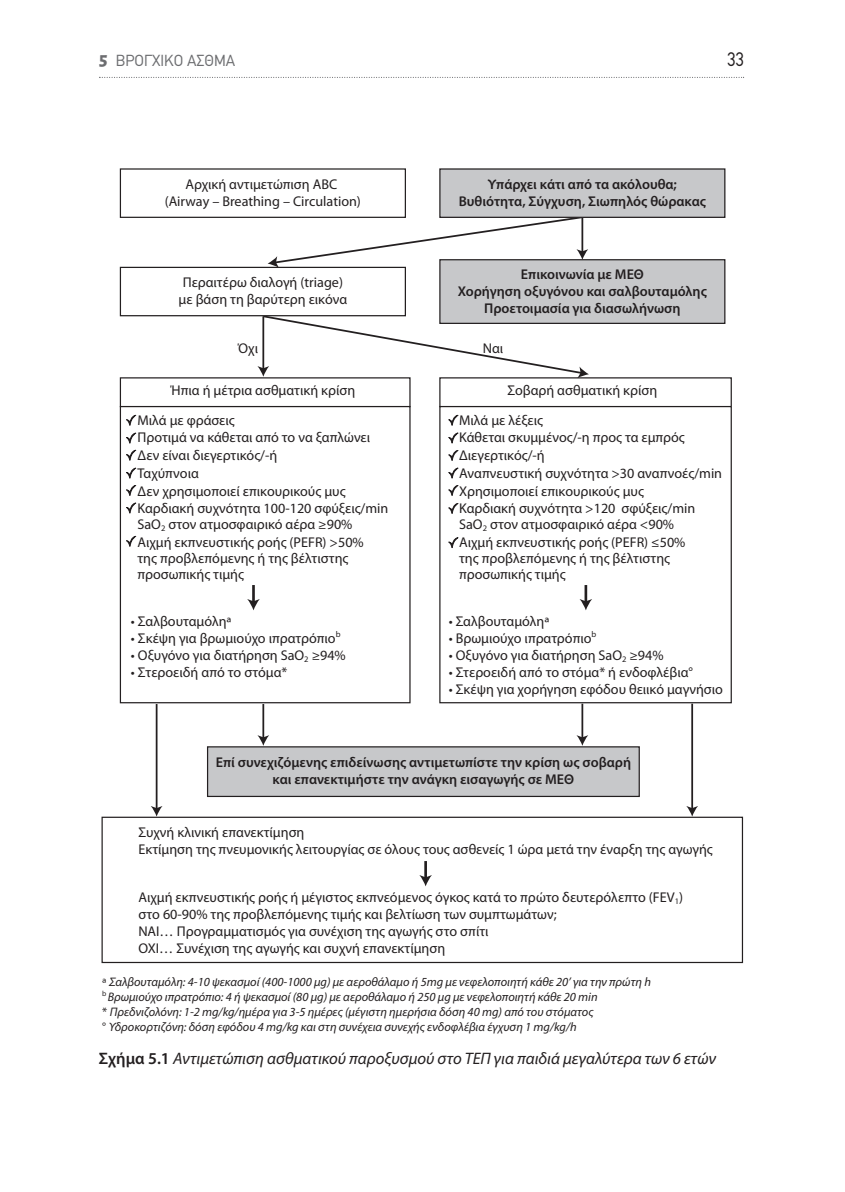
<style>
.page{position:relative;width:845px;height:1192px;background:#fff}
.page>*{position:absolute;margin:0;border:0;box-sizing:border-box;transform-origin:0 0}
.t1{font:19.25px "CF Din";color:#231f20;scale:.9 1}
.t2{font:italic 16.62px "Myriad Pro";color:#231f20}
.t3{font:15.75px "CF Din";color:#6c6d70}
.t4{font:14.17px/17.7px "Myriad Pro";color:#231f20}
.t5{font:600 14.17px/17px "Myriad Pro";color:#231f20;text-align:center}
.t6{font:italic 12.42px/14.9px "Myriad Pro";color:#231f20}
.s1{font-family:"Alegreya Sans";font-weight:800;font-size:19.25px}
.s2{font-style:normal}
.s3{font-weight:600;font-style:normal}
</style>
<div class="page">
<svg style="left:99px;top:77px;width:645px;height:1px"></svg>
<div style="left:120px;top:168px;width:286px;height:50px;border:1px solid #231f20"></div>
<div style="left:440px;top:260px;width:285px;height:63px;background:#c7c8ca"></div>
<div style="left:439px;top:259px;width:286px;height:65px;border:1px solid #231f20"></div>
<div style="left:208px;top:746px;width:431px;height:50px;background:#c7c8ca"></div>
<div style="left:207px;top:746px;width:433px;height:50px;border:1px solid #231f20"></div>
<div style="left:102px;top:816px;width:641px;height:146px;border:1px solid #231f20"></div>
<div style="left:120px;top:406px;width:291px;height:297px;border:1px solid #231f20"></div>
<div style="left:439px;top:406px;width:293px;height:297px;border:1px solid #231f20"></div>
<hr style="left:252px;top:585px;width:3px;height:17px;background:#231f20">
<svg style="left:247px;top:599px;width:13px;height:11px"></svg>
<svg style="left:580px;top:585px;width:12px;height:25px"></svg>
<hr style="left:424px;top:860px;width:3px;height:18px;background:#231f20">
<svg style="left:419px;top:874px;width:13px;height:12px"></svg>
<svg style="left:268px;top:214px;width:324px;height:54px"></svg>
<hr style="left:581px;top:703px;width:2px;height:35px;background:#231f20">
<svg style="left:576px;top:735px;width:12px;height:10px"></svg>
<hr style="left:691px;top:703px;width:2px;height:106px;background:#231f20">
<svg style="left:686px;top:805px;width:12px;height:11px"></svg>
<hr style="left:262px;top:704px;width:2px;height:34px;background:#231f20">
<svg style="left:257px;top:735px;width:12px;height:10px"></svg>
<hr style="left:156px;top:704px;width:2px;height:105px;background:#231f20">
<svg style="left:151px;top:805px;width:12px;height:11px"></svg>
<svg style="left:257px;top:314px;width:332px;height:64px"></svg>
<div style="left:440px;top:169px;width:285px;height:48px;background:#c7c8ca"></div>
<div style="left:439px;top:168px;width:286px;height:50px;border:1px solid #231f20"></div>
<div style="left:120px;top:267px;width:286px;height:49px;border:1px solid #231f20"></div>
<svg style="left:126px;top:415px;width:10px;height:11px"></svg>
<svg style="left:126px;top:433px;width:10px;height:27px"></svg>
<svg style="left:126px;top:468px;width:10px;height:10px"></svg>
<svg style="left:126px;top:485px;width:10px;height:11px"></svg>
<svg style="left:126px;top:503px;width:10px;height:11px"></svg>
<svg style="left:126px;top:536px;width:10px;height:10px"></svg>
<svg style="left:448px;top:415px;width:10px;height:11px"></svg>
<svg style="left:448px;top:433px;width:10px;height:28px"></svg>
<svg style="left:448px;top:468px;width:10px;height:10px"></svg>
<svg style="left:448px;top:485px;width:10px;height:11px"></svg>
<svg style="left:448px;top:503px;width:10px;height:11px"></svg>
<svg style="left:448px;top:537px;width:10px;height:11px"></svg>
<p class="t3" style="left:99px;top:52px;width:138px"><span class="s1">5</span> ΒΡΟΓΧΙΚΟ ΑΣΘΜΑ</p>
<h1 class="t1" style="left:727px;top:49px;width:21px">33</h1>
<p class="t4" style="left:165px;top:177px;width:198px;line-height:17px;text-align:center">Αρχική αντιμετώπιση ABC (Airway – Breathing – Circulation)</p>
<p class="t5" style="left:459px;top:177px;width:249px">Υπάρχει κάτι από τα ακόλουθα;<br>Βυθιότητα, Σύγχυση, Σιωπηλός θώρακας</p>
<p class="t4" style="left:179px;top:275px;width:170px;line-height:17px">Περαιτέρω διαλογή (triage) με βάση τη βαρύτερη εικόνα</p>
<p class="t5" style="left:458px;top:266px;width:251px">Επικοινωνία με ΜΕΘ<br>Χορήγηση οξυγόνου και σαλβουταμόλης<br>Προετοιμασία για διασωλήνωση</p>
<p class="t4" style="left:238px;top:340px;width:22px">Όχι</p>
<p class="t4" style="left:483px;top:340px;width:22px">Ναι</p>
<p class="t4" style="left:137px;top:376px;width:219px;line-height:29.6px;text-indent:33px">Ήπια ή μέτρια ασθματική κρίση<br>Μιλά με φράσεις</p>
<p class="t4" style="left:137px;top:430px;width:252px">Προτιμά να κάθεται από το να ξαπλώνει ∆εν είναι διεγερτικός/-ή<br>Ταχύπνοια<br>∆εν χρησιμοποιεί επικουρικούς μυς<br>Καρδιακή συχνότητα 100-120 σφύξεις/min</p>
<p class="t4" style="left:137px;top:516px;width:228px">SaO<sub>2</sub> στον ατμοσφαιρικό αέρα ≥90%<br>Αιχμή εκπνευστικής ροής (PEFR) &gt;50%</p>
<p class="t4" style="left:137px;top:551px;width:212px;line-height:15.9px">της προβλεπόμενης ή της βέλτιστης προσωπικής τιμής</p>
<p class="t4" style="left:131px;top:613px;width:102px">• Σαλβουταμόληª</p>
<p class="t4" style="left:131px;top:630px;width:211px">• Σκέψη για βρωμιούχο ιπρατρόπιο<sup>b</sup></p>
<p class="t4" style="left:131px;top:647px;width:216px">• Οξυγόνο για διατήρηση SaO<sub>2</sub> ≥94%</p>
<p class="t4" style="left:131px;top:664px;width:158px">• Στεροειδή από το στόμα*</p>
<p class="t4" style="left:508px;top:382px;width:151px">Σοβαρή ασθματική κρίση</p>
<p class="t4" style="left:459px;top:412px;width:265px">Μιλά με λέξεις<br>Κάθεται σκυμμένος/-η προς τα εμπρός ∆ιεγερτικός/-ή<br>Αναπνευστική συχνότητα &gt;30 αναπνοές/min<br>Χρησιμοποιεί επικουρικούς μυς<br>Καρδιακή συχνότητα &gt;120 σφύξεις/min</p>
<p class="t4" style="left:459px;top:516px;width:228px">SaO<sub>2</sub> στον ατμοσφαιρικό αέρα &lt;90%<br>Αιχμή εκπνευστικής ροής (PEFR) ≤50%</p>
<p class="t4" style="left:459px;top:551px;width:212px;line-height:15.9px">της προβλεπόμενης ή της βέλτιστης προσωπικής τιμής</p>
<p class="t4" style="left:449px;top:613px;width:102px">• Σαλβουταμόληª</p>
<p class="t4" style="left:449px;top:630px;width:149px">• Βρωμιούχο ιπρατρόπιο<sup>b</sup></p>
<p class="t4" style="left:449px;top:647px;width:216px">• Οξυγόνο για διατήρηση SaO<sub>2</sub> ≥94%</p>
<p class="t4" style="left:449px;top:664px;width:246px">• Στεροειδή από το στόμα* ή ενδοφλέβια°</p>
<p class="t4" style="left:449px;top:681px;width:276px">• Σκέψη για χορήγηση εφόδου θειικό μαγνήσιο</p>
<p class="t5" style="left:216px;top:755px;width:417px">Επί συνεχιζόμενης επιδείνωσης αντιμετωπίστε την κρίση ως σοβαρή και επανεκτιμήστε την ανάγκη εισαγωγής σε ΜΕΘ</p>
<p class="t4" style="left:138px;top:824px;width:576px;line-height:17px">Συχνή κλινική επανεκτίμηση<br>Εκτίμηση της πνευμονικής λειτουργίας σε όλους τους ασθενείς 1 ώρα μετά την έναρξη της αγωγής</p>
<p class="t4" style="left:138px;top:889px;width:546px;line-height:17px">Αιχμή εκπνευστικής ροής ή μέγιστος εκπνεόμενος όγκος κατά το πρώτο δευτερόλεπτο (FEV<sub>1</sub>) στο 60-90% της προβλεπόμενης τιμής και βελτίωση των συμπτωμάτων;<br>ΝΑΙ… Προγραμματισμός για συνέχιση της αγωγής στο σπίτι<br>ΟΧΙ… Συνέχιση της αγωγής και συχνή επανεκτίμηση</p>
<p class="t6" style="left:102px;top:975px;width:550px"><span class="s2">ª</span> Σαλβουταμόλη: 4-10 ψεκασμοί (400-1000 μg) με αεροθάλαμο ή 5mg με νεφελοποιητή κάθε 20’ για την πρώτη h <sup>b</sup> Βρωμιούχο ιπρατρόπιο: 4 ή ψεκασμοί (80 μg) με αεροθάλαμο ή 250 μg με νεφελοποιητή κάθε 20 min<br><span class="s2">*</span> Πρεδνιζολόνη: 1-2 mg/kg/ημέρα για 3-5 ημέρες (μέγιστη ημερήσια δόση 40 mg) από του στόματος<br><span class="s2">°</span> Υδροκορτιζόνη: δόση εφόδου 4 mg/kg και στη συνέχεια συνεχής ενδοφλέβια έγχυση 1 mg/kg/h</p>
<p class="t2" style="left:99px;top:1051px;width:619px"><span class="s3">Σχήμα 5.1</span> Αντιμετώπιση ασθματικού παροξυσμού στο ΤΕΠ για παιδιά μεγαλύτερα των 6 ετών</p>
</div>
